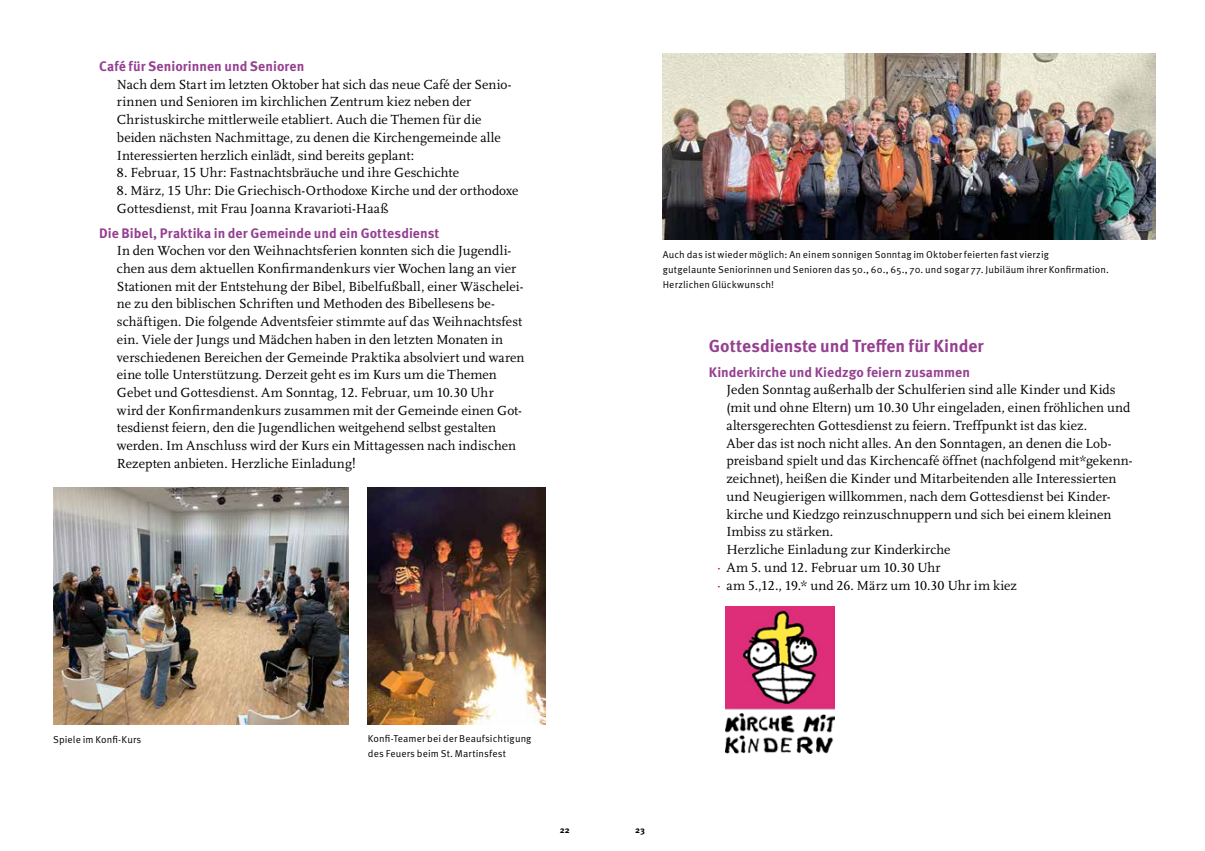
<style>
.page{position:relative;width:1205px;height:851px;background:#fff}
.page>*{position:absolute;margin:0;border:0;box-sizing:border-box;transform-origin:0 0}
.t1{font:700 17.5px "Meta Pro";color:#954091}
.t2{font:13.75px/17.8px "Scala LF";letter-spacing:.005em;color:#000}
.t3{font:700 13.75px "Meta Pro";letter-spacing:.005em;color:#954091}
.t4{font:10px/15px "Meta Pro";letter-spacing:.01em;color:#000}
.t5{font:700 8.75px "Meta Pro";color:#000}
.s1{color:#a51008}
</style>
<div class="page">
<img style="left:53px;top:487px;width:296px;height:237px">
<img style="left:663px;top:53px;width:492px;height:187px">
<img style="left:368px;top:487px;width:178px;height:237px">
<img style="left:725px;top:606px;width:110px;height:147px">
<p class="t3" style="left:99px;top:57px;width:207px">Café für Seniorinnen und Senioren</p>
<p class="t2" style="left:117px;top:75px;width:396px">Nach dem Start im letzten Oktober hat sich das neue Café der Senio&shy;rinnen und Senioren im kirchlichen Zentrum kiez neben der Christuskirche mittlerweile etabliert. Auch die Themen für die beiden nächsten Nachmittage, zu denen die Kirchengemeinde alle Interessierten herzlich einlädt, sind bereits geplant:</p>
<p class="t2" style="left:117px;top:164px;width:344px">8. Februar, 15 Uhr: Fastnachtsbräuche und ihre Geschichte</p>
<p class="t2" style="left:117px;top:182px;width:403px">8. März, 15 Uhr: Die Griechisch-Orthodoxe Kirche und der orthodoxe<br>Gottesdienst, mit Frau Joanna Kravarioti-Haaß</p>
<p class="t3" style="left:99px;top:224px;width:342px">Die Bibel, Praktika in der Gemeinde und ein Gottesdienst</p>
<p class="t2" style="left:117px;top:242px;width:409px">In den Wochen vor den Weihnachtsferien konnten sich die Jugendli&shy;chen aus dem aktuellen Konfirmandenkurs vier Wochen lang an vier Stationen mit der Entstehung der Bibel, Bibelfußball, einer Wäschelei&shy;ne zu den biblischen Schriften und Methoden des Bibellesens be&shy;schäftigen. Die folgende Adventsfeier stimmte auf das Weihnachtsfest ein. Viele der Jungs und Mädchen haben in den letzten Monaten in verschiedenen Bereichen der Gemeinde Praktika absolviert und waren eine tolle Unterstützung. Derzeit geht es im Kurs um die Themen Gebet und Gottesdienst. Am Sonntag, 12. Februar, um 10.30 Uhr<br>wird der Konfirmandenkurs zusammen mit der Gemeinde einen Got&shy;tesdienst feiern, den die Jugendlichen weitgehend selbst gestalten werden. Im Anschluss wird der Kurs ein Mittagessen nach indischen Rezepten anbieten. Herzliche Einladung!</p>
<p class="t4" style="left:663px;top:247px;width:448px">Auch das ist wieder möglich: An einem sonnigen Sonntag im Oktober feierten fast vierzig<br>gutgelaunte Seniorinnen und Senioren das 50., 60., 65., 70. und sogar 77. Jubiläum ihrer Konfirmation.<br>Herzlichen Glückwunsch!</p>
<p class="t1" style="left:709px;top:335px;width:276px">Gottesdienste und Treffen für Kinder</p>
<p class="t3" style="left:709px;top:363px;width:263px">Kinderkirche und Kiedzgo feiern zusammen</p>
<p class="t2" style="left:726px;top:381px;width:391px">Jeden Sonntag außerhalb der Schulferien sind alle Kinder und Kids</p>
<p class="t2" style="left:726px;top:399px;width:405px">(mit und ohne Eltern) um 10.30 Uhr eingeladen, einen fröhlichen und</p>
<p class="t2" style="left:726px;top:417px;width:362px">altersgerechten Gottesdienst zu feiern. Treffpunkt ist das kiez.</p>
<p class="t2" style="left:726px;top:434px;width:386px">Aber das ist noch nicht alles. An den Sonntagen, an denen die Lob-</p>
<p class="t2" style="left:726px;top:452px;width:408px">preisband spielt und das Kirchencafé öffnet (nachfolgend mit*gekenn-</p>
<p class="t2" style="left:726px;top:470px;width:391px">zeichnet), heißen die Kinder und Mitarbeitenden alle Interessierten</p>
<p class="t2" style="left:726px;top:487px;width:385px">und Neugierigen willkommen, nach dem Gottesdienst bei Kinder-</p>
<p class="t2" style="left:726px;top:505px;width:386px">kirche und Kiedzgo reinzuschnuppern und sich bei einem kleinen</p>
<p class="t2" style="left:726px;top:523px;width:108px">Imbiss zu stärken.</p>
<p class="t2" style="left:726px;top:540px;width:226px">Herzliche Einladung zur Kinderkirche</p>
<p class="t2" style="left:716px;top:558px;width:226px"><span class="s1">·</span> Am 5. und 12. Februar um 10.30 Uhr</p>
<p class="t2" style="left:716px;top:577px;width:303px"><span class="s1">·</span> am 5.,12., 19.* und 26. März um 10.30 Uhr im kiez</p>
<p class="t4" style="left:53px;top:731px;width:90px">Spiele im Konfi-Kurs</p>
<p class="t4" style="left:368px;top:731px;width:165px">Konfi-Teamer bei der Beaufsichtigung des Feuers beim St. Martinsfest</p>
<p class="t5" style="left:560px;top:824px;width:11px">22</p>
<p class="t5" style="left:635px;top:824px;width:11px">23</p>
</div>
